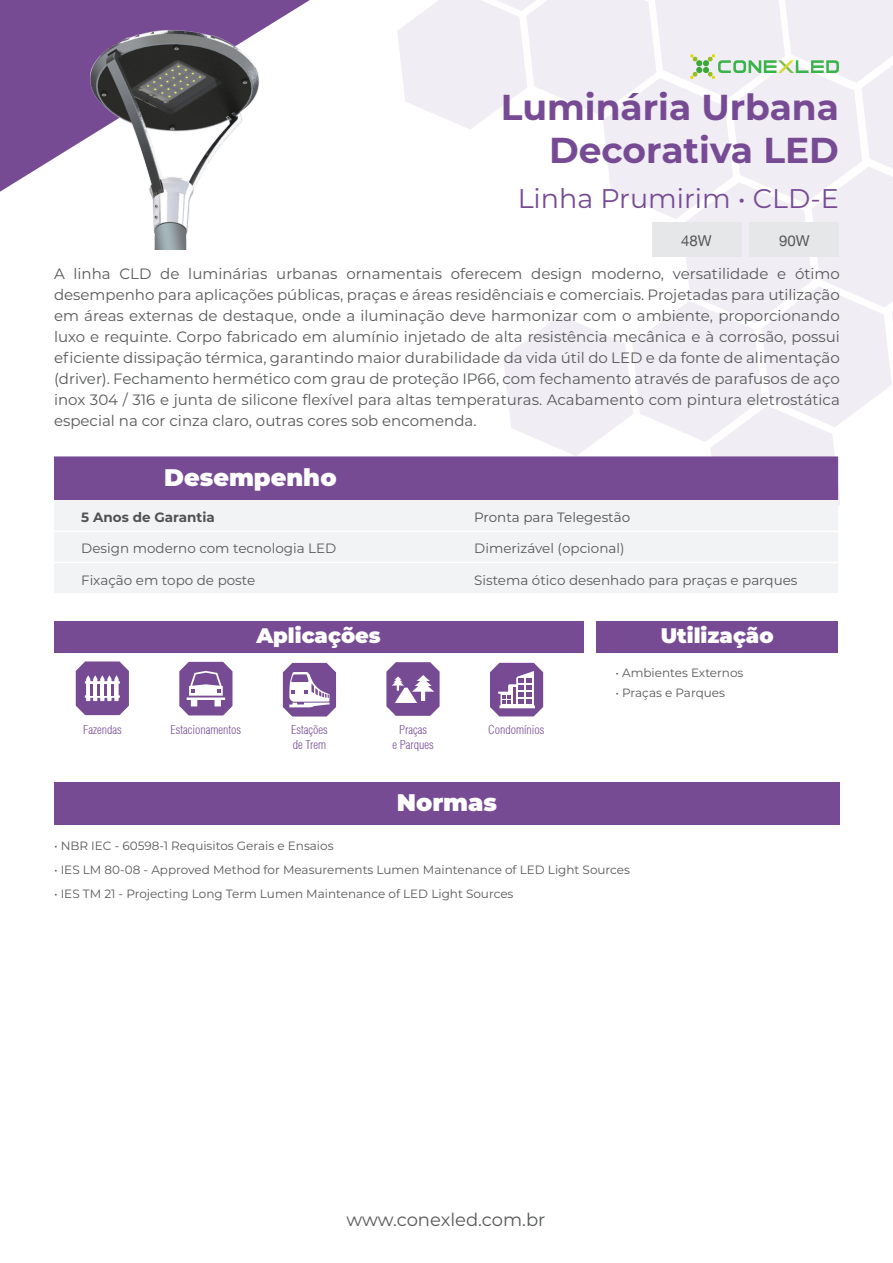
<style>
.page{position:relative;width:893px;height:1263px;background:#fff}
.page>*{position:absolute;margin:0;border:0;box-sizing:border-box;transform-origin:0 0}
.t1{font:700 36px "Montserrat";color:#764b94}
.t2{font:27px "Montserrat";color:#764b94}
.t3{font:900 24px "Montserrat";color:#fff}
.t4{font:900 21px "Montserrat";color:#fff}
.t5{font:18px "Montserrat";color:#57585a}
.t6{font:15px/21px "Montserrat";color:#57585a;text-align:justify}
.t7{font:15px "Helvetica Neue";color:#57585a}
.t8{font:13.5px "Montserrat";color:#57585a}
.t9{font:13.5px "Montserrat";color:#4f5152}
.t10{font:700 13.5px "Montserrat";color:#4f5152}
.t11{font:12px "Montserrat";color:#57585a}
.t12{font:300 condensed 12px "Helvetica";color:#764b94}
</style>
<div class="page">
<svg style="left:0;top:0;width:54px;height:192px;fill:#764b94"></svg>
<div style="left:54px;top:547px;width:784px;height:46px;background:#f2f3f4"></div>
<hr style="left:54px;top:562px;width:393px;height:1px;background:#fff">
<hr style="left:447px;top:562px;width:391px;height:1px;background:#fff">
<div style="left:54px;top:782px;width:786px;height:43px;background:#764b94"></div>
<svg style="left:54px;top:0;width:839px;height:547px"></svg>
<div style="left:54px;top:621px;width:529px;height:32px;background:#764b94"></div>
<div style="left:596px;top:621px;width:242px;height:32px;background:#764b94"></div>
<svg style="left:490px;top:663px;width:53px;height:53px"></svg>
<svg style="left:179px;top:662px;width:53px;height:53px"></svg>
<svg style="left:283px;top:663px;width:53px;height:53px"></svg>
<svg style="left:76px;top:661px;width:53px;height:54px"></svg>
<svg style="left:386px;top:662px;width:54px;height:54px"></svg>
<img style="left:84px;top:26px;width:185px;height:224px">
<p class="t1" style="left:501px;top:81px;width:340px">Luminária Urbana</p>
<p class="t1" style="left:549px;top:124px;width:291px">Decorativa LED</p>
<p class="t2" style="left:518px;top:180px;width:323px">Linha Prumirim • CLD-E</p>
<p class="t7" style="left:681px;top:230px;width:32px">48W</p>
<p class="t7" style="left:779px;top:230px;width:32px">90W</p>
<p class="t6" style="left:54px;top:263px;width:787px">A linha CLD de luminárias urbanas ornamentais oferecem design moderno, versatilidade e ótimo desempenho para aplicações públicas, praças e áreas residênciais e comerciais. Projetadas para utilização em áreas externas de destaque, onde a iluminação deve harmonizar com o ambiente, proporcionando luxo e requinte. Corpo fabricado em alumínio injetado de alta resistência mecânica e à corrosão, possui eficiente dissipação térmica, garantindo maior durabilidade da vida útil do LED e da fonte de alimentação (driver). Fechamento hermético com grau de proteção IP66, com fechamento através de parafusos de aço inox 304 / 316 e junta de silicone flexível para altas temperaturas. Acabamento com pintura eletrostática especial na cor cinza claro, outras cores sob encomenda.</p>
<p class="t3" style="left:164px;top:459px;width:174px">Desempenho</p>
<p class="t10" style="left:81px;top:508px;width:135px">5 Anos de Garantia</p>
<p class="t9" style="left:474px;top:508px;width:157px">Pronta para Telegestão</p>
<p class="t8" style="left:81px;top:539px;width:257px">Design moderno com tecnologia LED</p>
<p class="t8" style="left:474px;top:539px;width:152px">Dimerizável (opcional)</p>
<p class="t8" style="left:81px;top:571px;width:176px">Fixação em topo de poste</p>
<p class="t8" style="left:474px;top:571px;width:325px">Sistema ótico desenhado para praças e parques</p>
<p class="t4" style="left:256px;top:620px;width:126px">Aplicações</p>
<p class="t4" style="left:661px;top:620px;width:115px">Utilização</p>
<p class="t11" style="left:615px;top:665px;width:130px">• Ambientes Externos</p>
<p class="t11" style="left:615px;top:684px;width:111px">• Praças e Parques</p>
<p class="t12" style="left:83px;top:722px;width:40px">Fazendas</p>
<p class="t12" style="left:171px;top:722px;width:72px">Estacionamentos</p>
<p class="t12" style="left:291px;top:722px;width:38px">Estações</p>
<p class="t12" style="left:293px;top:737px;width:35px">de Trem</p>
<p class="t12" style="left:399px;top:722px;width:30px">Praças</p>
<p class="t12" style="left:392px;top:737px;width:43px">e Parques</p>
<p class="t12" style="left:488px;top:722px;width:58px">Condomínios</p>
<p class="t3" style="left:397px;top:784px;width:102px">Normas</p>
<p class="t11" style="left:54px;top:838px;width:281px">• NBR IEC - 60598-1 Requisitos Gerais e Ensaios</p>
<p class="t11" style="left:54px;top:862px;width:577px">• IES LM 80-08 - Approved Method for Measurements Lumen Maintenance of LED Light Sources</p>
<p class="t11" style="left:54px;top:886px;width:461px">• IES TM 21 - Projecting Long Term Lumen Maintenance of LED Light Sources</p>
<p class="t5" style="left:346px;top:1208px;width:200px">www.conexled.com.br</p>
</div>
